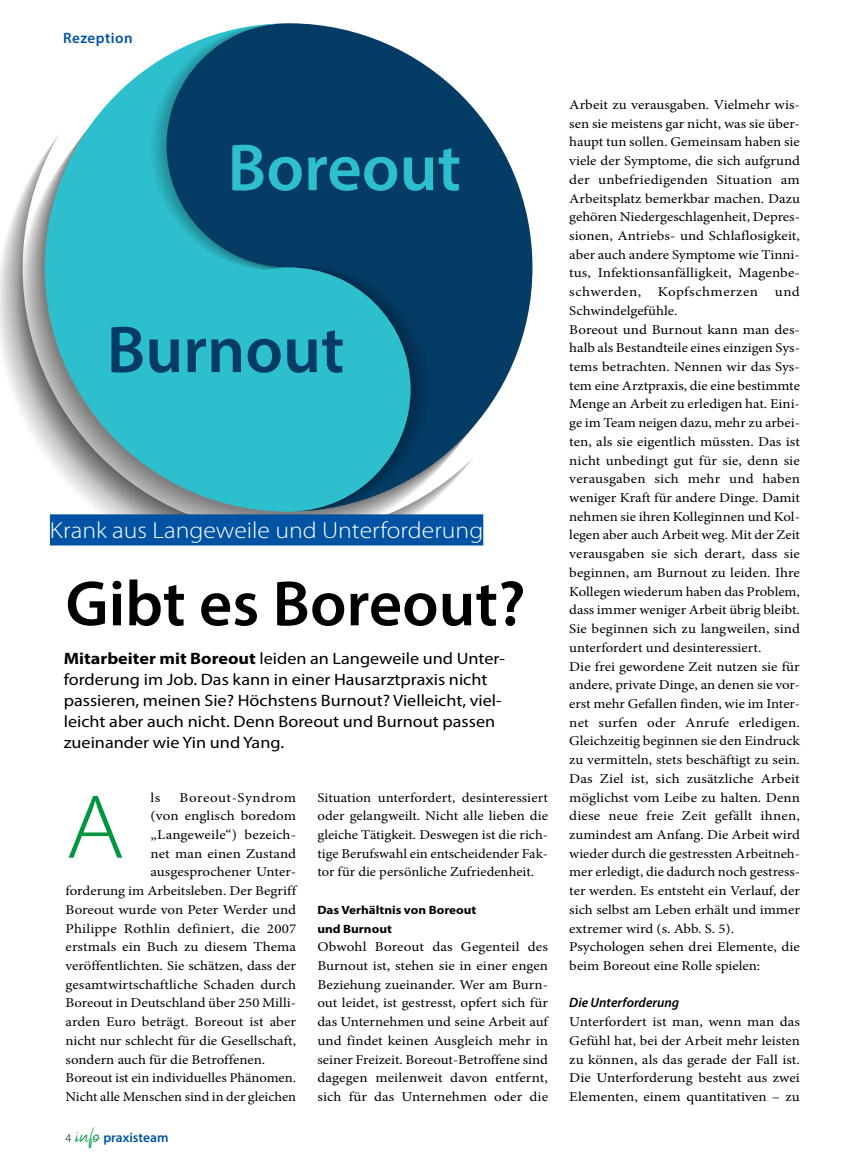
<style>
.page{position:relative;width:851px;height:1170px;background:#fff}
.page>*{position:absolute;margin:0;border:0;box-sizing:border-box;transform-origin:0 0}
.t1{font:300 91.5px "Myriad Pro";color:#00963e;scale:1.1 1}
.t2{font:600 66.9px "Myriad Pro";color:#2dbfcd}
.t3{font:600 66.9px "Myriad Pro";color:#043c66}
.t4{font:600 64.5px "Myriad Pro";color:#000}
.t5{font:37.5px "Nalika Signature";color:#00963e}
.t6{font:300 23.4px "Myriad Pro";color:#fff;scale:1.1 1}
.t7{font:16.5px/21px "Myriad Pro";color:#000;scale:1.1 1}
.t8{font:600 15px "Myriad Pro";letter-spacing:.035em;color:#0053a2}
.t9{font:13.5px/18.8px "Minion Pro";color:#000;text-align:justify;scale:1.11 1}
.t10{font:13.5px/18.8px "Minion Pro";color:#000;text-align:justify;scale:1.09 1}
.t11{font:13.5px "Minion Pro";color:#000;scale:1.1 1}
.t12{font:13.5px "Minion Pro";color:#000;scale:1.08 1}
.t13{font:13.5px "Minion Pro";color:#000;scale:1.07 1}
.t14{font:italic 600 13.5px "Myriad Pro";color:#000}
.t15{font:13.5px "Minion Pro";letter-spacing:.025em;color:#000;scale:1.11 1}
.t16{font:600 13.5px "Myriad Pro";color:#0053a2}
.t17{font:700 12px/18.8px "Myriad Pro";color:#000;scale:1.1 1}
.t18{font:300 12px "Myriad Pro";color:#000}
.s1{font-weight:700}
</style>
<div class="page">
<svg style="left:20px;top:154px;width:464px;height:387px"></svg>
<svg style="left:45px;top:66px;width:105px;height:445px;fill:#2dbfcd"></svg>
<svg style="left:166px;top:23px;width:366px;height:488px;fill:#043c66"></svg>
<svg style="left:100px;top:267px;width:310px;height:244px;background:#33b3c1"></svg>
<svg style="left:285px;top:511px;width:13px;height:1px"></svg>
<div style="left:50px;top:514px;width:433px;height:31px;background:#0053a2"></div>
<p class="t8" style="left:63px;top:28px;width:71px">Rezeption</p>
<h2 class="t2" style="left:227px;top:125px;width:235px">Boreout</h2>
<h2 class="t3" style="left:107px;top:307px;width:239px">Burnout</h2>
<h3 class="t6" style="left:50px;top:517px;width:395px">Krank aus Langeweile und Unterforderung</h3>
<h3 class="t4" style="left:65px;top:562px;width:461px">Gibt es Boreout?</h3>
<p class="t7" style="left:64px;top:647px;width:402px"><span class="s1">Mitarbeiter mit Boreout</span> leiden an Langeweile und Unter&shy;forderung im Job. Das kann in einer Hausarztpraxis nicht passieren, meinen Sie? Höchstens Burnout? Vielleicht, viel&shy;leicht aber auch nicht. Denn Boreout und Burnout passen zueinander wie Yin und Yang.</p>
<p class="t9" style="left:151px;top:787px;width:10px">ls</p>
<p class="t15" style="left:179px;top:788px;width:107px">Boreout-Syndrom</p>
<p class="t9" style="left:151px;top:806px;width:133px">(von englisch boredom</p>
<p class="t9" style="left:151px;top:825px;width:133px">„Langeweile“) bezeich-</p>
<p class="t9" style="left:151px;top:844px;width:133px">net man einen Zustand</p>
<p class="t9" style="left:151px;top:862px;width:133px">ausgesprochener Unter-</p>
<p class="t11" style="left:65px;top:881px;width:211px">forderung im Arbeitsleben. Der Begriff</p>
<p class="t9" style="left:65px;top:900px;width:209px">Boreout wurde von Peter Werder und</p>
<p class="t9" style="left:65px;top:918px;width:209px">Philippe Rothlin definiert, die 2007</p>
<p class="t9" style="left:65px;top:937px;width:209px">erstmals ein Buch zu diesem Thema</p>
<p class="t11" style="left:65px;top:956px;width:211px">veröffentlichten. Sie schätzen, dass der</p>
<p class="t9" style="left:65px;top:975px;width:209px">gesamtwirtschaftliche Schaden durch</p>
<p class="t11" style="left:65px;top:994px;width:211px">Boreout in Deutschland über 250 Milli-</p>
<p class="t9" style="left:65px;top:1012px;width:209px">arden Euro beträgt. Boreout ist aber</p>
<p class="t11" style="left:65px;top:1031px;width:211px">nicht nur schlecht für die Gesellschaft,</p>
<p class="t11" style="left:65px;top:1050px;width:183px">sondern auch für die Betroffenen.</p>
<p class="t12" style="left:65px;top:1068px;width:215px">Boreout ist ein individuelles Phänomen.</p>
<p class="t13" style="left:65px;top:1087px;width:217px">Nicht alle Menschen sind in der gleichen</p>
<h1 class="t1" style="left:65px;top:776px;width:55px">A</h1>
<p class="t10" style="left:317px;top:787px;width:213px">Situation unterfordert, desinteressiert oder gelangweilt. Nicht alle lieben die gleiche Tätigkeit. Deswegen ist die rich&shy;tige Berufswahl ein entscheidender Fak&shy;tor für die persönliche Zufriedenheit.</p>
<p class="t17" style="left:317px;top:900px;width:146px">Das Verhältnis von Boreout und Burnout</p>
<p class="t9" style="left:317px;top:937px;width:209px">Obwohl Boreout das Gegenteil des Burnout ist, stehen sie in einer engen Beziehung zueinander. Wer am Burn&shy;out leidet, ist gestresst, opfert sich für das Unternehmen und seine Arbeit auf und findet keinen Ausgleich mehr in seiner Freizeit. Boreout-Betroffene sind dagegen meilenweit davon entfernt, sich für das Unternehmen oder die</p>
<p class="t18" style="left:65px;top:1131px;width:7px">4</p>
<h3 class="t5" style="left:76px;top:1119px;width:25px">info</h3>
<p class="t16" style="left:103px;top:1128px;width:67px">praxisteam</p>
<p class="t9" style="left:569px;top:95px;width:209px;text-align:left">Arbeit zu verausgaben. Vielmehr wis&shy;sen sie meistens gar nicht, was sie über&shy;haupt tun sollen. Gemeinsam haben sie viele der Symptome, die sich aufgrund der unbefriedigenden Situation am Arbeitsplatz bemerkbar machen. Dazu gehören Niedergeschlagenheit, Depres&shy;sionen, Antriebs- und Schlaflosigkeit, aber auch andere Symptome wie Tinni&shy;tus, Infektionsanfälligkeit, Magenbe&shy;schwerden, Kopfschmerzen und Schwindelgefühle.<br>Boreout und Burnout kann man des&shy;halb als Bestandteile eines einzigen Sys&shy;tems betrachten. Nennen wir das Sys&shy;tem eine Arztpraxis, die eine bestimmte Menge an Arbeit zu erledigen hat. Eini&shy;ge im Team neigen dazu, mehr zu arbei&shy;ten, als sie eigentlich müssten. Das ist nicht unbedingt gut für sie, denn sie verausgaben sich mehr und haben weniger Kraft für andere Dinge. Damit nehmen sie ihren Kolleginnen und Kol&shy;legen aber auch Arbeit weg. Mit der Zeit verausgaben sie sich derart, dass sie beginnen, am Burnout zu leiden. Ihre Kollegen wiederum haben das Problem, dass immer weniger Arbeit übrig bleibt.<br>Sie beginnen sich zu langweilen, sind unterfordert und desinteressiert.<br>Die frei gewordene Zeit nutzen sie für andere, private Dinge, an denen sie vor&shy;erst mehr Gefallen finden, wie im Inter&shy;net surfen oder Anrufe erledigen.<br>Gleichzeitig beginnen sie den Eindruck zu vermitteln, stets beschäftigt zu sein.<br>Das Ziel ist, sich zusätzliche Arbeit möglichst vom Leibe zu halten. Denn diese neue freie Zeit gefällt ihnen, zumindest am Anfang. Die Arbeit wird wieder durch die gestressten Arbeitneh&shy;mer erledigt, die dadurch noch gestress&shy;ter werden. Es entsteht ein Verlauf, der sich selbst am Leben erhält und immer extremer wird (s. Abb. S. 5).<br>Psychologen sehen drei Elemente, die beim Boreout eine Rolle spielen:</p>
<p class="t14" style="left:569px;top:994px;width:111px">Die Unterforderung</p>
<p class="t9" style="left:569px;top:1012px;width:209px">Unterfordert ist man, wenn man das Gefühl hat, bei der Arbeit mehr leisten zu können, als das gerade der Fall ist.<br>Die Unterforderung besteht aus zwei Elementen, einem quantitativen – zu</p>
</div>
